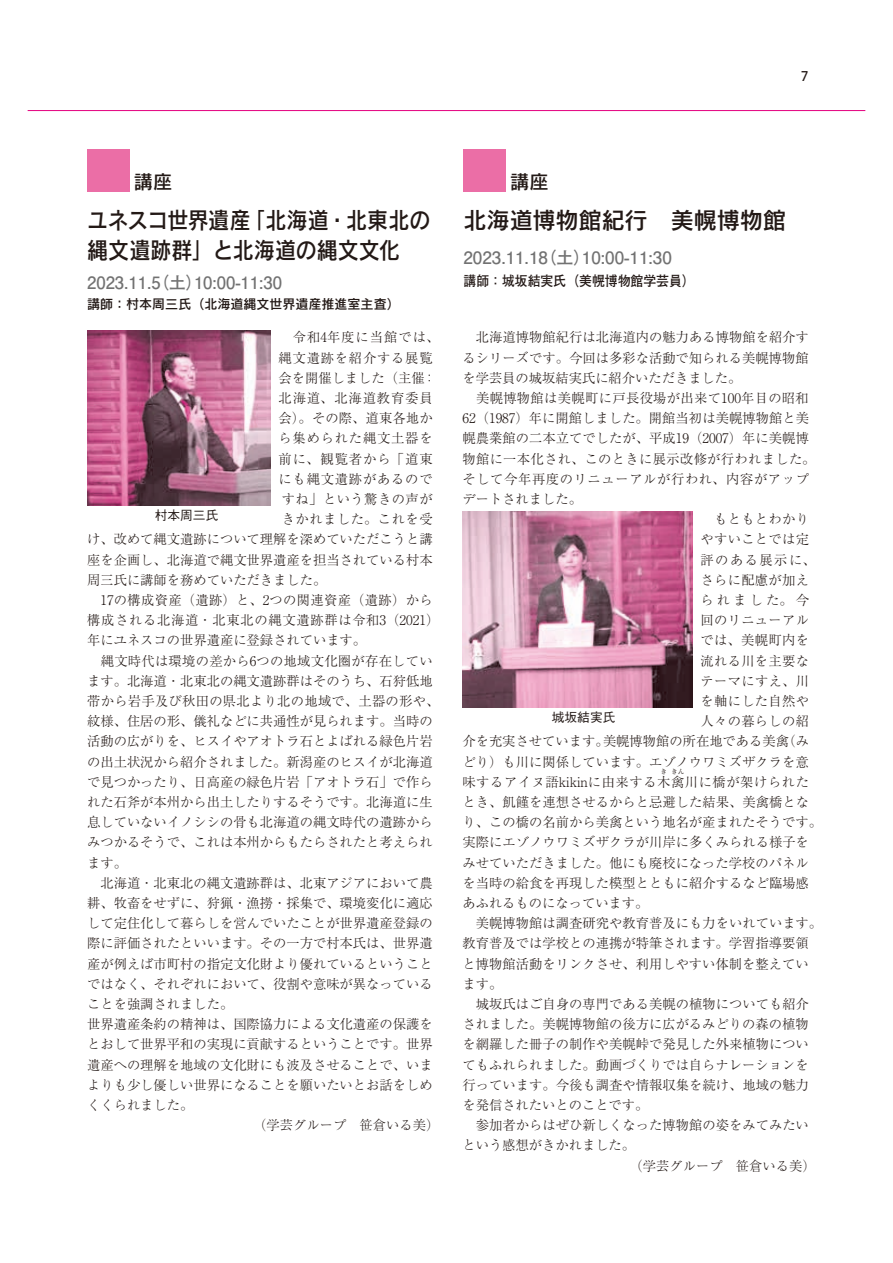
<style>
.page{position:relative;width:893px;height:1263px;background:#fff}
.page>*{position:absolute;margin:0;border:0;box-sizing:border-box;transform-origin:0 0}
.t1{font:23.4px/29.7px "Rodin Pro DB";color:#231916;scale:.9 1}
.t2{font:23.4px "Rodin Pro DB";color:#231916}
.t3{font:19.2px "Rodin Pro DB";color:#231916}
.t4{font:700 16.95px "Futo Go B101 Pro";color:#727272}
.t5{font:700 13.8px "Futo Go B101 Pro";color:#231916;scale:.93 1}
.t6{font:13.8px "Futogo Num";color:#231916}
.t7{font:300 13.35px "Ryumin Pro";letter-spacing:.005em;color:#231916}
.t8{font:300 13.35px "Ryumin Pro";letter-spacing:.025em;color:#231916}
.t9{font:300 13.35px "Ryumin Pro";letter-spacing:.045em;color:#231916}
.t10{font:300 13.35px "Ryumin Pro";letter-spacing:.06em;color:#231916}
.t11{font:300 13.35px "Ryumin Pro";letter-spacing:.055em;color:#231916}
.t12{font:300 13.35px "Ryumin Pro";letter-spacing:.03em;color:#231916}
.t13{font:13.35px "Rodin Pro DB";color:#231916}
.t14{font:300 13.35px "Ryumin Pro";letter-spacing:.075em;color:#231916}
.t15{font:300 13.35px "Ryumin Pro";letter-spacing:.065em;color:#231916}
.t16{font:300 13.35px "Ryumin Pro";letter-spacing:.035em;color:#231916}
.t17{font:300 13.35px "Ryumin Pro";letter-spacing:.04em;color:#231916}
.t18{font:300 13.35px "Ryumin Pro";letter-spacing:.11em;color:#231916}
.t19{font:500 12.75px "Gothic BBB Pro";color:#231916}
.t20{font:300 6.6px "Ryumin Pro";color:#231916}
</style>
<div class="page">
<hr style="left:28px;top:110px;width:837px;height:1px;background:#e4007f">
<div style="left:463px;top:149px;width:43px;height:42px;background:#eb6ea6"></div>
<div style="left:87px;top:149px;width:43px;height:42px;background:#eb6ea6"></div>
<img style="left:87px;top:330px;width:183px;height:175px">
<img style="left:462px;top:512px;width:230px;height:195px">
<p class="t6" style="left:801px;top:67px;width:8px">7</p>
<h2 class="t3" style="left:134px;top:169px;width:40px">講座</h2>
<h1 class="t1" style="left:87px;top:204px;width:383px">ユネスコ世界遺産「北海道・北東北の縄文遺跡群」と北海道の縄文文化</h1>
<p class="t4" style="left:87px;top:269px;width:196px">2023.11.5（土）10:00-11:30</p>
<p class="t13" style="left:87px;top:295px;width:314px">講師：村本周三氏（北海道縄文世界遺産推進室主査）</p>
<p class="t14" style="left:279px;top:327px;width:162px">　令和4年度に当館では、</p>
<p class="t10" style="left:279px;top:347px;width:156px">縄文遺跡を紹介する展覧</p>
<p class="t7" style="left:279px;top:367px;width:159px">会を開催しました（主催：</p>
<p class="t15" style="left:279px;top:387px;width:156px">北海道、北海道教育委員</p>
<p class="t7" style="left:279px;top:408px;width:156px">会）。その際、道東各地か</p>
<p class="t10" style="left:279px;top:428px;width:156px">ら集められた縄文土器を</p>
<p class="t14" style="left:279px;top:448px;width:156px">前に、観覧者から「道東</p>
<p class="t10" style="left:279px;top:468px;width:156px">にも縄文遺跡があるので</p>
<p class="t16" style="left:282px;top:488px;width:152px">すね」という驚きの声が</p>
<p class="t17" style="left:282px;top:509px;width:152px">きかれました。これを受</p>
<p class="t7" style="left:87px;top:529px;width:347px">け、改めて縄文遺跡について理解を深めていただこうと講</p>
<p class="t7" style="left:87px;top:549px;width:347px">座を企画し、北海道で縄文世界遺産を担当されている村本</p>
<p class="t7" style="left:87px;top:569px;width:241px">周三氏に講師を務めていただきました。</p>
<p class="t12" style="left:87px;top:589px;width:347px">　17の構成資産（遺跡）と、2つの関連資産（遺跡）から</p>
<p class="t11" style="left:87px;top:610px;width:354px">構成される北海道・北東北の縄文遺跡群は令和3（2021）</p>
<p class="t7" style="left:87px;top:630px;width:281px">年にユネスコの世界遺産に登録されています。</p>
<p class="t7" style="left:87px;top:650px;width:347px">　縄文時代は環境の差から6つの地域文化圏が存在してい</p>
<p class="t7" style="left:87px;top:670px;width:347px">ます。北海道・北東北の縄文遺跡群はそのうち、石狩低地</p>
<p class="t7" style="left:87px;top:690px;width:354px">帯から岩手及び秋田の県北より北の地域で、土器の形や、</p>
<p class="t7" style="left:87px;top:711px;width:347px">紋様、住居の形、儀礼などに共通性が見られます。当時の</p>
<p class="t7" style="left:87px;top:731px;width:347px">活動の広がりを、ヒスイやアオトラ石とよばれる緑色片岩</p>
<p class="t7" style="left:87px;top:751px;width:347px">の出土状況から紹介されました。新潟産のヒスイが北海道</p>
<p class="t7" style="left:87px;top:771px;width:347px">で見つかったり、日高産の緑色片岩「アオトラ石」で作ら</p>
<p class="t7" style="left:87px;top:791px;width:347px">れた石斧が本州から出土したりするそうです。北海道に生</p>
<p class="t7" style="left:87px;top:812px;width:347px">息していないイノシシの骨も北海道の縄文時代の遺跡から</p>
<p class="t7" style="left:87px;top:832px;width:347px">みつかるそうで、これは本州からもたらされたと考えられ</p>
<p class="t7" style="left:87px;top:852px;width:41px">ます。</p>
<p class="t7" style="left:87px;top:872px;width:347px">　北海道・北東北の縄文遺跡群は、北東アジアにおいて農</p>
<p class="t7" style="left:87px;top:892px;width:347px">耕、牧畜をせずに、狩猟・漁撈・採集で、環境変化に適応</p>
<p class="t7" style="left:87px;top:913px;width:347px">して定住化して暮らしを営んでいたことが世界遺産登録の</p>
<p class="t7" style="left:87px;top:933px;width:347px">際に評価されたといいます。その一方で村本氏は、世界遺</p>
<p class="t7" style="left:87px;top:953px;width:347px">産が例えば市町村の指定文化財より優れているということ</p>
<p class="t7" style="left:87px;top:973px;width:347px">ではなく、それぞれにおいて、役割や意味が異なっている</p>
<p class="t7" style="left:87px;top:993px;width:148px">ことを強調されました。</p>
<p class="t7" style="left:87px;top:1013px;width:347px">世界遺産条約の精神は、国際協力による文化遺産の保護を</p>
<p class="t7" style="left:87px;top:1034px;width:347px">とおして世界平和の実現に貢献するということです。世界</p>
<p class="t7" style="left:87px;top:1054px;width:347px">遺産への理解を地域の文化財にも波及させることで、いま</p>
<p class="t7" style="left:87px;top:1074px;width:347px">よりも少し優しい世界になることを願いたいとお話をしめ</p>
<p class="t7" style="left:87px;top:1094px;width:121px">くくられました。　</p>
<p class="t7" style="left:253px;top:1114px;width:188px">（学芸グループ　笹倉いる美）</p>
<p class="t19" style="left:155px;top:505px;width:65px">村本周三氏</p>
<h2 class="t3" style="left:510px;top:169px;width:40px">講座</h2>
<h1 class="t2" style="left:463px;top:205px;width:324px">北海道博物館紀行　美幌博物館</h1>
<p class="t4" style="left:463px;top:244px;width:210px">2023.11.18（土）10:00-11:30</p>
<p class="t5" style="left:463px;top:270px;width:250px">講師：城坂結実氏（美幌博物館学芸員）</p>
<p class="t7" style="left:462px;top:327px;width:348px">　北海道博物館紀行は北海道内の魅力ある博物館を紹介す</p>
<p class="t7" style="left:462px;top:347px;width:348px">るシリーズです。今回は多彩な活動で知られる美幌博物館</p>
<p class="t7" style="left:462px;top:367px;width:281px">を学芸員の城坂結実氏に紹介いただきました。</p>
<p class="t8" style="left:462px;top:387px;width:348px">　美幌博物館は美幌町に戸長役場が出来て100年目の昭和</p>
<p class="t7" style="left:462px;top:408px;width:348px">62（1987）年に開館しました。開館当初は美幌博物館と美</p>
<p class="t7" style="left:462px;top:428px;width:348px">幌農業館の二本立てでしたが、平成19（2007）年に美幌博</p>
<p class="t8" style="left:462px;top:448px;width:355px">物館に一本化され、このときに展示改修が行われました。</p>
<p class="t9" style="left:462px;top:468px;width:348px">そして今年再度のリニューアルが行われ、内容がアップ</p>
<p class="t7" style="left:462px;top:488px;width:121px">デートされました。</p>
<p class="t8" style="left:701px;top:509px;width:110px">　もともとわかり</p>
<p class="t8" style="left:701px;top:529px;width:110px">やすいことでは定</p>
<p class="t18" style="left:701px;top:549px;width:117px">評のある展示に、</p>
<p class="t8" style="left:701px;top:569px;width:110px">さらに配慮が加え</p>
<p class="t7" style="left:701px;top:589px;width:110px">られました。今</p>
<p class="t8" style="left:701px;top:610px;width:110px">回のリニューアル</p>
<p class="t7" style="left:701px;top:630px;width:110px">では、美幌町内を</p>
<p class="t8" style="left:701px;top:650px;width:110px">流れる川を主要な</p>
<p class="t7" style="left:701px;top:670px;width:110px">テーマにすえ、川</p>
<p class="t8" style="left:701px;top:690px;width:110px">を軸にした自然や</p>
<p class="t8" style="left:701px;top:711px;width:110px">人々の暮らしの紹</p>
<p class="t7" style="left:462px;top:731px;width:348px">介を充実させています。美幌博物館の所在地である美禽（み</p>
<p class="t7" style="left:462px;top:751px;width:348px">どり）も川に関係しています。エゾノウワミズザクラを意</p>
<p class="t9" style="left:462px;top:771px;width:348px">味するアイヌ語kikinに由来する木禽川に橋が架けられた</p>
<p class="t19" style="left:552px;top:707px;width:65px">城坂結実氏</p>
<p class="t20" style="left:660px;top:766px;width:8px">き</p>
<p class="t20" style="left:671px;top:766px;width:15px">きん</p>
<p class="t7" style="left:462px;top:791px;width:348px">とき、飢饉を連想させるからと忌避した結果、美禽橋とな</p>
<p class="t7" style="left:462px;top:812px;width:361px">り、この橋の名前から美禽という地名が産まれたそうです。</p>
<p class="t7" style="left:462px;top:832px;width:348px">実際にエゾノウワミズザクラが川岸に多くみられる様子を</p>
<p class="t7" style="left:462px;top:852px;width:348px">みせていただきました。他にも廃校になった学校のパネル</p>
<p class="t7" style="left:462px;top:872px;width:348px">を当時の給食を再現した模型とともに紹介するなど臨場感</p>
<p class="t7" style="left:462px;top:892px;width:188px">あふれるものになっています。</p>
<p class="t7" style="left:462px;top:913px;width:361px">　美幌博物館は調査研究や教育普及にも力をいれています。</p>
<p class="t7" style="left:462px;top:933px;width:348px">教育普及では学校との連携が特筆されます。学習指導要領</p>
<p class="t7" style="left:462px;top:953px;width:348px">と博物館活動をリンクさせ、利用しやすい体制を整えてい</p>
<p class="t7" style="left:462px;top:973px;width:41px">ます。</p>
<p class="t7" style="left:462px;top:993px;width:348px">　城坂氏はご自身の専門である美幌の植物についても紹介</p>
<p class="t7" style="left:462px;top:1013px;width:348px">されました。美幌博物館の後方に広がるみどりの森の植物</p>
<p class="t7" style="left:462px;top:1034px;width:348px">を網羅した冊子の制作や美幌峠で発見した外来植物につい</p>
<p class="t7" style="left:462px;top:1054px;width:348px">てもふれられました。動画づくりでは自らナレーションを</p>
<p class="t7" style="left:462px;top:1074px;width:348px">行っています。今後も調査や情報収集を続け、地域の魅力</p>
<p class="t7" style="left:462px;top:1094px;width:188px">を発信されたいとのことです。</p>
<p class="t7" style="left:462px;top:1114px;width:348px">　参加者からはぜひ新しくなった博物館の姿をみてみたい</p>
<p class="t7" style="left:462px;top:1135px;width:174px">という感想がきかれました。</p>
<p class="t7" style="left:630px;top:1155px;width:188px">（学芸グループ　笹倉いる美）</p>
</div>
